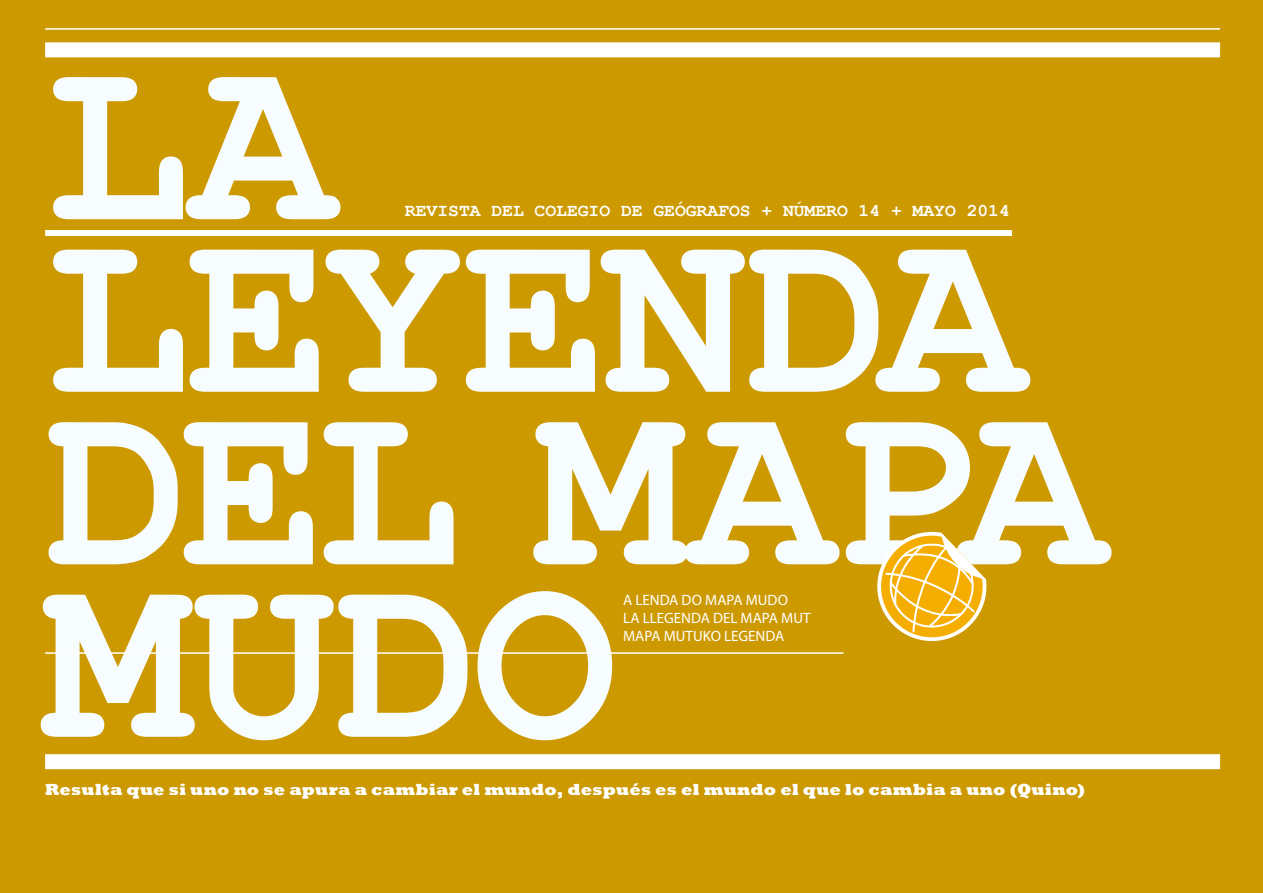
<style>
.page{position:relative;width:1263px;height:893px;background:#c90}
.page>*{position:absolute;margin:0;border:0;box-sizing:border-box;transform-origin:0 0}
.t1{font:700 240px/172.5px "Courier New";letter-spacing:-.015em;color:#f7fcfe}
.t2{font:700 18px "Courier New";color:#fff}
.t3{font:800 16.5px "Rockwell";letter-spacing:.015em;color:#fff}
.t4{font:15px/18px "Myriad Pro";letter-spacing:-.005em;color:#fff}
</style>
<div class="page">
<hr style="left:45px;top:28px;width:1175px;height:2px;background:#fff">
<div style="left:45px;top:754px;width:1175px;height:15px;background:#fff"></div>
<div style="left:45px;top:42px;width:1175px;height:15px;background:#fff"></div>
<div style="left:45px;top:230px;width:967px;height:6px;background:#fff"></div>
<hr style="left:45px;top:652px;width:798px;height:2px;background:#fff">
<svg style="left:877px;top:532px;width:109px;height:109px"></svg>
<h1 class="t1" style="left:45px;top:50px;width:1062px">LA<br>LEYENDA<br>DEL MAPA<br>MUDO</h1>
<p class="t2" style="left:405px;top:199px;width:606px">REVISTA DEL COLEGIO DE GEÓGRAFOS + NÚMERO 14 + MAYO 2014</p>
<p class="t4" style="left:623px;top:590px;width:189px">A LENDA DO MAPA MUDO<br>LA LLEGENDA DEL MAPA MUT<br>MAPA MUTUKO LEGENDA</p>
<p class="t3" style="left:45px;top:780px;width:1041px">Resulta que si uno no se apura a cambiar el mundo, después es el mundo el que lo cambia a uno (Quino)</p>
</div>
